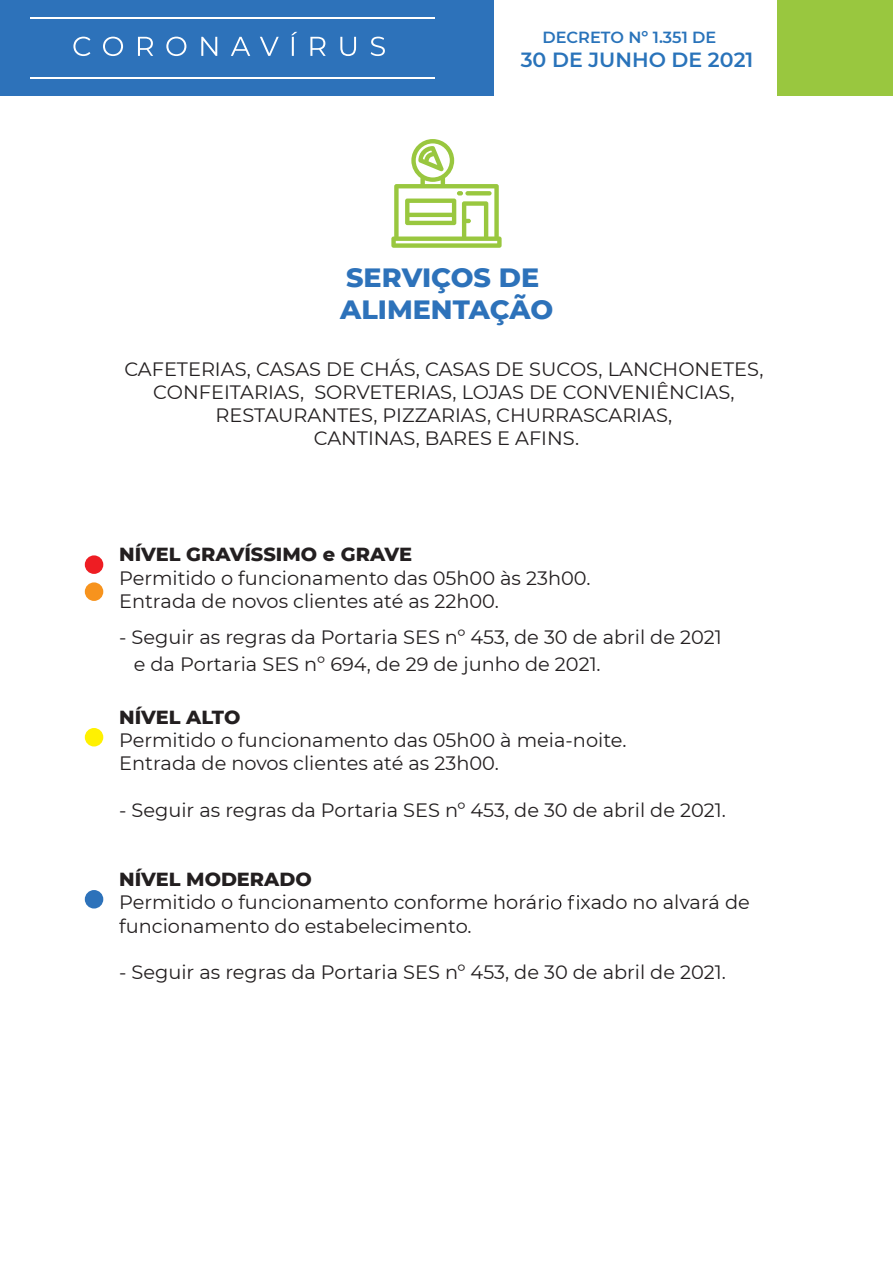
<style>
.page{position:relative;width:893px;height:1263px;background:#fff}
.page>*{position:absolute;margin:0;border:0;box-sizing:border-box;transform-origin:0 0}
.t1{font:800 27px/32.4px "Montserrat";color:#2d72ba}
.t2{font:900 20.85px "Montserrat";color:#2d72ba}
.t3{font:600 20.55px "Montserrat";color:#2973ba}
.t4{font:19.35px/23.2px "Montserrat";color:#231f20}
.t5{font:800 19.35px "Montserrat";color:#231f20}
.t6{font:600 18.6px "Montserrat";color:#2d72ba}
.t7{font:600 16.05px "Montserrat";color:#2973ba}
</style>
<div class="page">
<div style="left:0;top:0;width:493px;height:96px;background:#2d72ba"></div>
<div style="left:777px;top:0;width:116px;height:96px;background:#99c73f"></div>
<svg style="left:73px;top:37px;width:17px;height:19px"></svg>
<svg style="left:103px;top:37px;width:20px;height:19px"></svg>
<svg style="left:138px;top:37px;width:15px;height:19px"></svg>
<svg style="left:166px;top:37px;width:20px;height:19px"></svg>
<svg style="left:201px;top:37px;width:16px;height:19px"></svg>
<svg style="left:231px;top:37px;width:19px;height:19px"></svg>
<svg style="left:260px;top:37px;width:19px;height:19px"></svg>
<svg style="left:291px;top:32px;width:6px;height:24px"></svg>
<svg style="left:310px;top:37px;width:16px;height:19px"></svg>
<svg style="left:340px;top:37px;width:16px;height:19px"></svg>
<svg style="left:371px;top:37px;width:14px;height:19px"></svg>
<hr style="left:30px;top:17px;width:404px;height:2px;background:#fff">
<hr style="left:30px;top:77px;width:404px;height:2px;background:#fff">
<div style="left:85px;top:555px;width:18px;height:19px;background:#ee1d23;border-radius:50%"></div>
<div style="left:85px;top:582px;width:18px;height:19px;background:#f7931d;border-radius:50%"></div>
<div style="left:85px;top:728px;width:18px;height:18px;background:#fff101;border-radius:50%"></div>
<div style="left:85px;top:890px;width:18px;height:18px;background:#2d72ba;border-radius:50%"></div>
<svg style="left:547px;top:895px;width:32px;height:14px"></svg>
<svg style="left:391px;top:139px;width:111px;height:109px"></svg>
<p class="t7" style="left:542px;top:26px;width:175px">DECRETO Nº 1.351 DE</p>
<p class="t3" style="left:521px;top:45px;width:234px">30 DE JUNHO DE 2021</p>
<p class="t7" style="left:672px;top:26px;width:51px">06 DE</p>
<p class="t3" style="left:521px;top:45px;width:225px">1º DE JUNHO DE 2021</p>
<p class="t6" style="left:546px;top:25px;width:179px">DECRETO 1.276 DE</p>
<p class="t2" style="left:527px;top:47px;width:221px">17 DE MAIO DE 2021</p>
<h1 class="t1" style="left:340px;top:260px;width:215px">SERVIÇOS DE<br>ALIMENTAÇÃO</h1>
<p class="t4" style="left:124px;top:356px;width:641px;text-align:center">CAFETERIAS, CASAS DE CHÁS, CASAS DE SUCOS, LANCHONETES, CONFEITARIAS, SORVETERIAS, LOJAS DE CONVENIÊNCIAS, RESTAURANTES, PIZZARIAS, CHURRASCARIAS,<br>CANTINAS, BARES E AFINS.</p>
<p class="t5" style="left:119px;top:540px;width:294px">NÍVEL GRAVÍSSIMO e GRAVE</p>
<p class="t4" style="left:119px;top:565px;width:473px">Permitido o funcionamento das 05h00 às 23h00.<br>Entrada de novos clientes até as 22h00.</p>
<p class="t4" style="left:119px;top:624px;width:604px">- Seguir as regras da Portaria SES nº 453, de 30 de abril de 2021</p>
<p class="t4" style="left:134px;top:651px;width:469px">e da Portaria SES nº 694, de 29 de junho de 2021.</p>
<p class="t5" style="left:119px;top:703px;width:123px">NÍVEL ALTO</p>
<p class="t4" style="left:119px;top:728px;width:509px">Permitido o funcionamento das 05h00 à meia-noite.<br>Entrada de novos clientes até as 23h00.</p>
<p class="t4" style="left:119px;top:797px;width:608px">- Seguir as regras da Portaria SES nº 453, de 30 de abril de 2021.</p>
<p class="t5" style="left:119px;top:865px;width:194px">NÍVEL MODERADO</p>
<p class="t4" style="left:119px;top:890px;width:427px">Permitido o funcionamento conforme horár</p>
<p class="t4" style="left:581px;top:890px;width:171px">xado no alvará de</p>
<p class="t4" style="left:119px;top:913px;width:354px">funcionamento do estabelecimento.</p>
<p class="t4" style="left:119px;top:960px;width:608px">- Seguir as regras da Portaria SES nº 453, de 30 de abril de 2021.</p>
</div>
